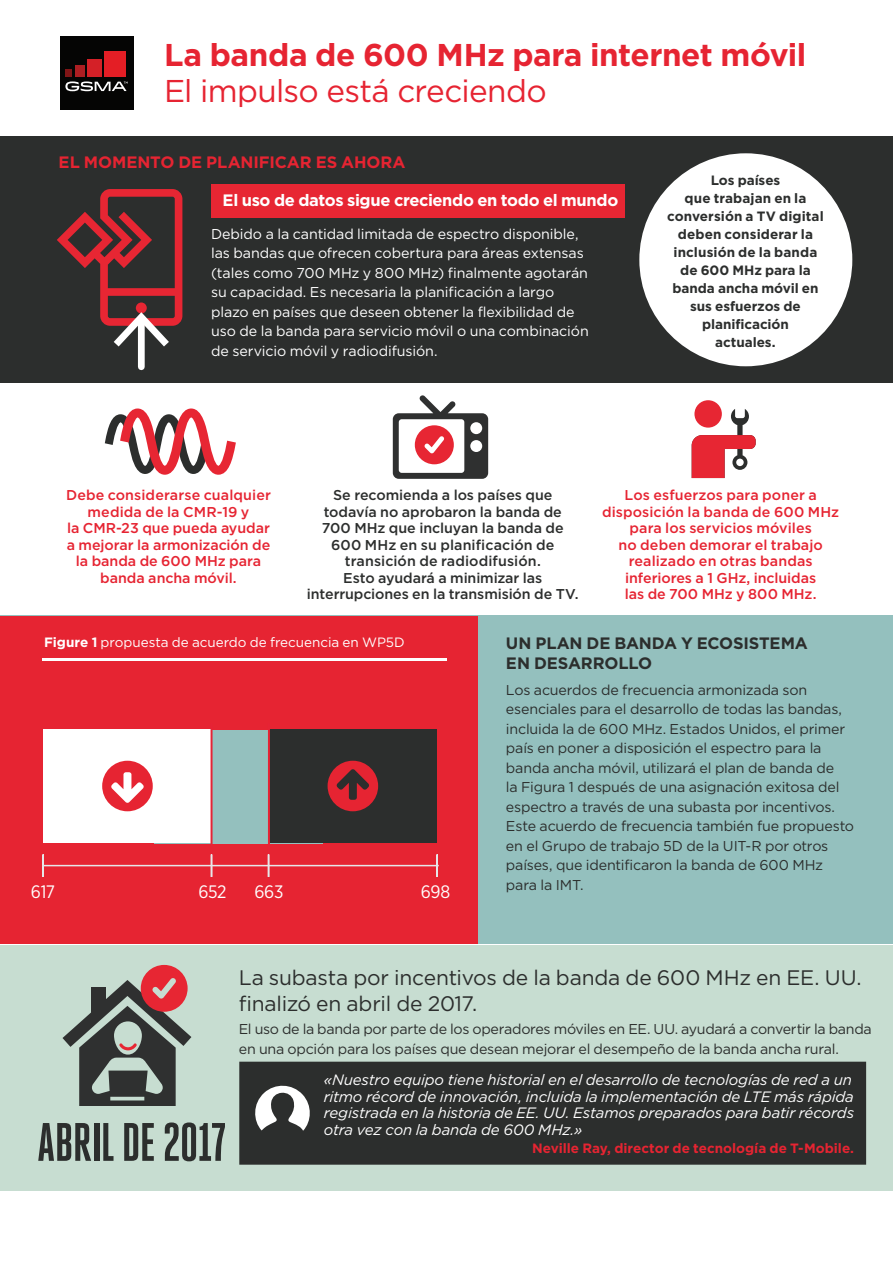
<style>
.page{position:relative;width:893px;height:1263px;background:#fff}
.page>*{position:absolute;margin:0;border:0;box-sizing:border-box;transform-origin:0 0}
.t1{font:700 54px "Heroic Condensed";letter-spacing:-.025em;color:#2c2e2d}
.t2{font:700 31.5px "Gotham";letter-spacing:-.015em;color:#e62432}
.t3{font:31.5px "Gotham";letter-spacing:-.025em;color:#e62432}
.t4{font:21px/26px "Gotham";letter-spacing:-.01em;color:#2c2e2d}
.t5{font:18px "Gotham Narrow";letter-spacing:-.02em;color:#fff}
.t6{font:700 16.5px "Gotham";letter-spacing:-.025em;color:#fff}
.t7{font:700 16.5px/19.8px "Gotham";letter-spacing:-.01em;color:#2c2e2d}
.t8{font:700 16.5px "Gotham";letter-spacing:-.005em;color:#e62432}
.t9{font:italic 15px/16.5px "Gotham";letter-spacing:-.01em;color:#fff}
.t10{font:14.25px/19.5px "Gotham";letter-spacing:-.015em;color:#2c2e2d}
.t11{font:14.25px/19.5px "Gotham";letter-spacing:-.005em;color:#fff}
.t12{font:500 14.25px/16.5px "Gotham";letter-spacing:.005em;color:#e62432;text-align:center}
.t13{font:500 14.25px/16.5px "Gotham";letter-spacing:-.005em;color:#2c2e2d;text-align:center}
.t14{font:700 13.5px/18px "Gotham";color:#2c2e2d;text-align:center}
.t15{font:13.5px "Gotham";color:#fff}
.t16{font:700 13.5px "Gotham";color:#e62432}
.s1{font-weight:700}
</style>
<div class="page">
<div style="left:0;top:616px;width:893px;height:328px;background:#94c0be"></div>
<div style="left:0;top:617px;width:478px;height:327px;background:#e62432"></div>
<div style="left:0;top:945px;width:893px;height:246px;background:#c7ddd1"></div>
<div style="left:155px;top:730px;width:168px;height:113px;background:#94c0be"></div>
<div style="left:0;top:137px;width:893px;height:246px;background:#2c2e2d"></div>
<div style="left:239px;top:1062px;width:627px;height:103px;background:#2c2e2d"></div>
<div style="left:211px;top:185px;width:414px;height:33px;background:#e72633"></div>
<div style="left:60px;top:36px;width:74px;height:74px;background:#050504"></div>
<svg style="left:65px;top:81px;width:63px;height:10px"></svg>
<div style="left:66px;top:69px;width:6px;height:8px;background:#801516"></div>
<div style="left:75px;top:65px;width:9px;height:12px;background:#ad1e22"></div>
<div style="left:87px;top:60px;width:15px;height:17px;background:#d42027"></div>
<div style="left:104px;top:51px;width:22px;height:26px;background:#e41e25"></div>
<hr style="left:43px;top:658px;width:404px;height:3px;background:#fff">
<div style="left:138px;top:319px;width:7px;height:48px;background:#fff"></div>
<svg style="left:57px;top:189px;width:125px;height:157px"></svg>
<div style="left:639px;top:153px;width:213px;height:213px;background:#fff;border-radius:50%"></div>
<svg style="left:105px;top:408px;width:131px;height:67px"></svg>
<svg style="left:393px;top:395px;width:95px;height:84px"></svg>
<div style="left:269px;top:729px;width:168px;height:114px;background:#2c2e2d"></div>
<hr style="left:436px;top:854px;width:2px;height:23px;background:#e6e7e9">
<hr style="left:268px;top:723px;width:1px;height:168px;background:#e62335">
<svg style="left:268px;top:854px;width:1px;height:23px"></svg>
<svg style="left:63px;top:965px;width:128px;height:141px"></svg>
<svg style="left:252px;top:1083px;width:61px;height:48px"></svg>
<svg style="left:692px;top:400px;width:64px;height:78px"></svg>
<div style="left:43px;top:729px;width:169px;height:114px;background:#fff"></div>
<hr style="left:211px;top:723px;width:1px;height:168px;background:#e62335">
<div style="left:102px;top:761px;width:51px;height:50px;background:#e62432;border-radius:50%"></div>
<svg style="left:111px;top:772px;width:33px;height:31px"></svg>
<div style="left:328px;top:761px;width:50px;height:50px;background:#e62432;border-radius:50%"></div>
<svg style="left:337px;top:769px;width:32px;height:31px"></svg>
<hr style="left:42px;top:854px;width:2px;height:23px;background:#e6e7e9">
<svg style="left:211px;top:854px;width:1px;height:23px"></svg>
<hr style="left:42px;top:865px;width:397px;height:1px;background:#e6e7e9">
<h2 class="t2" style="left:164px;top:34px;width:644px">La banda de 600 MHz para internet móvil</h2>
<h2 class="t3" style="left:164px;top:70px;width:384px">El impulso está creciendo</h2>
<p class="t8" style="left:59px;top:151px;width:348px">EL MOMENTO DE PLANIFICAR ES AHORA</p>
<p class="t6" style="left:223px;top:189px;width:397px">El uso de datos sigue creciendo en todo el mundo</p>
<p class="t11" style="left:211px;top:224px;width:379px">Debido a la cantidad limitada de espectro disponible, las bandas que ofrecen cobertura para áreas extensas (tales como 700 MHz y 800 MHz) finalmente agotarán su capacidad. Es necesaria la planificación a largo plazo en países que deseen obtener la flexibilidad de uso de la banda para servicio móvil o una combinación de servicio móvil y radiodifusión.</p>
<p class="t14" style="left:667px;top:171px;width:158px">Los países<br>que trabajan en la conversión a TV digital deben considerar la inclusión de la banda de 600 MHz para la banda ancha móvil en sus esfuerzos de planificación<br>actuales.</p>
<p class="t13" style="left:307px;top:487px;width:273px">Se recomienda a los países que todavía no aprobaron la banda de<br>700 MHz que incluyan la banda de<br>600 MHz en su planificación de transición de radiodifusión.<br>Esto ayudará a minimizar las interrupciones en la transmisión de TV.</p>
<p class="t12" style="left:66px;top:487px;width:206px">Debe considerarse cualquier medida de la CMR-19 y<br>la CMR-23 que pueda ayudar a mejorar la armonización de la banda de 600 MHz para banda ancha móvil.</p>
<p class="t12" style="left:602px;top:487px;width:239px">Los esfuerzos para poner a disposición la banda de 600 MHz para los servicios móviles<br>no deben demorar el trabajo realizado en otras bandas inferiores a 1 GHz, incluidas<br>las de 700 MHz y 800 MHz.</p>
<p class="t15" style="left:44px;top:634px;width:362px"><span class="s1">Figure 1</span> propuesta de acuerdo de frecuencia en WP5D</p>
<p class="t5" style="left:31px;top:881px;width:26px">617</p>
<p class="t5" style="left:421px;top:881px;width:31px">698</p>
<p class="t5" style="left:198px;top:881px;width:30px">652</p>
<p class="t5" style="left:254px;top:881px;width:31px">663</p>
<p class="t7" style="left:506px;top:634px;width:303px">UN PLAN DE BANDA Y ECOSISTEMA<br>EN DESARROLLO</p>
<p class="t10" style="left:506px;top:680px;width:350px">Los acuerdos de frecuencia armonizada son esenciales para el desarrollo de todas las bandas, incluida la de 600 MHz. Estados Unidos, el primer país en poner a disposición el espectro para la banda ancha móvil, utilizará el plan de banda de<br>la Figura 1 después de una asignación exitosa del espectro a través de una subasta por incentivos.<br>Este acuerdo de frecuencia también fue propuesto en el Grupo de trabajo 5D de la UIT-R por otros países, que identificaron la banda de 600 MHz para la IMT.</p>
<h3 class="t4" style="left:239px;top:964px;width:624px">La subasta por incentivos de la banda de 600 MHz en EE. UU. finalizó en abril de 2017.</h3>
<h1 class="t1" style="left:37px;top:1112px;width:190px">ABRIL DE 2017</h1>
<p class="t10" style="left:239px;top:1019px;width:634px">El uso de la banda por parte de los operadores móviles en EE. UU. ayudará a convertir la banda en una opción para los países que desean mejorar el desempeño de la banda ancha rural.</p>
<p class="t9" style="left:324px;top:1072px;width:532px">«Nuestro equipo tiene historial en el desarrollo de tecnologías de red a un ritmo récord de innovación, incluida la implementación de LTE más rápida registrada en la historia de EE. UU. Estamos preparados para batir récords otra vez con la banda de 600 MHz.»</p>
<p class="t16" style="left:532px;top:1139px;width:324px">Neville Ray, director de tecnología de T-Mobile.</p>
</div>
